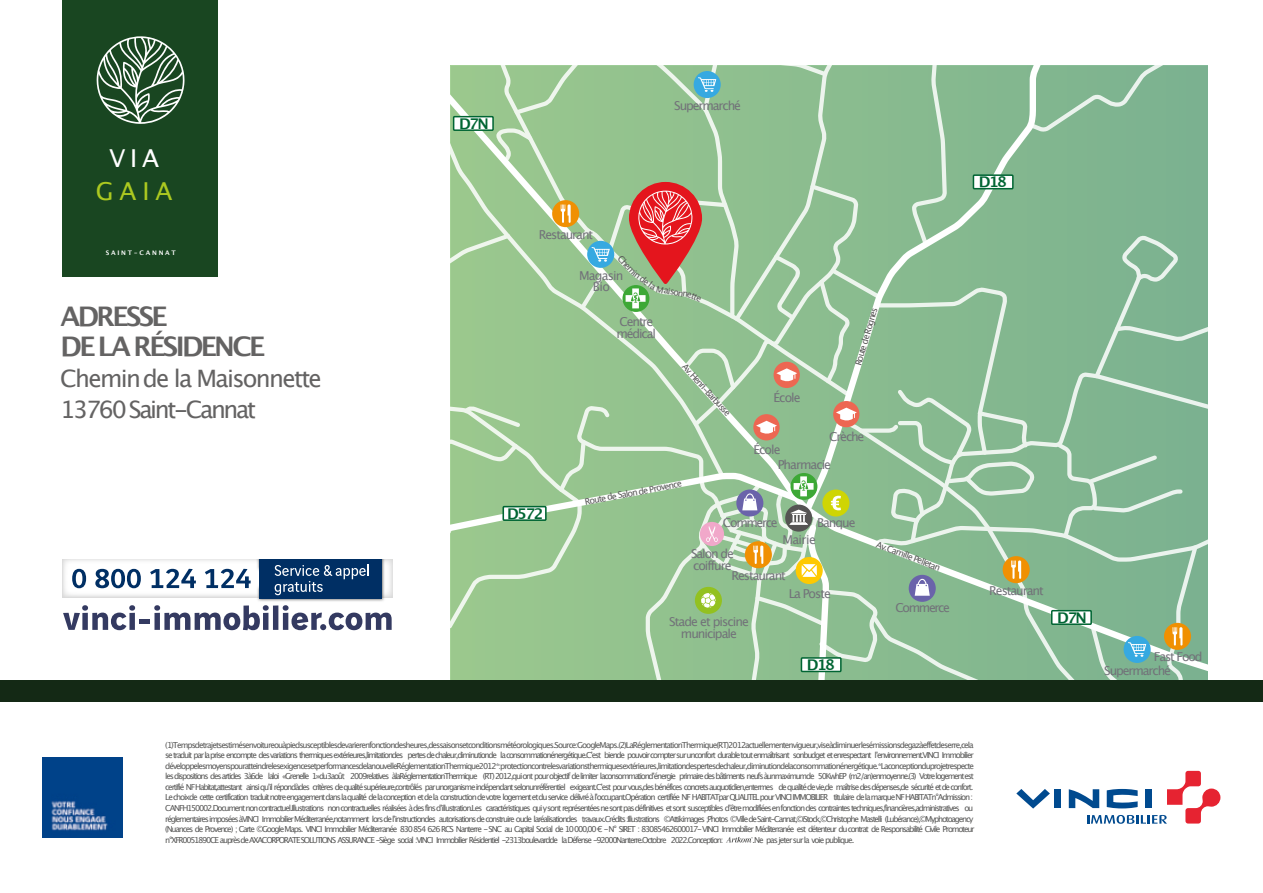
<style>
.page{position:relative;width:1263px;height:893px;background:#fff}
.page>*{position:absolute;margin:0;border:0;box-sizing:border-box;transform-origin:0 0}
.t1{font:700 27px/29.7px "Lucida Grande";letter-spacing:-.1em;color:#646363}
.t2{font:24.75px "Lucida Grande";color:#acc920}
.t3{font:24.75px "Lucida Grande";color:#fff}
.t4{font:24px/31.2px "Lucida Grande";letter-spacing:-.07em;color:#646363}
.t5{font:700 14.7px "Lucida Grande";letter-spacing:-.1em;color:#006533}
.t6{font:12.3px/11.9px "Lucida Grande";letter-spacing:-.085em;color:#727279}
.t7{font:12.3px "Lucida Grande";letter-spacing:-.105em;color:#727279}
.t8{font:12.3px/11.9px "Lucida Grande";letter-spacing:-.065em;color:#727279;text-align:center}
.t9{font:8.85px "Lucida Grande";color:#575756}
.t10{font:8.25px/10.5px "Lucida Grande";letter-spacing:-.15em;color:#575756}
.t11{font:8.25px "Lucida Grande";letter-spacing:-.13em;color:#575756}
.t12{font:700 6.3px "Lucida Grande";letter-spacing:.28em;color:#fff}
</style>
<div class="page">
<div style="left:0;top:680px;width:1263px;height:22px;background:#142915"></div>
<div style="left:1054px;top:789px;width:7px;height:19px;background:#004a8f"></div>
<svg style="left:1016px;top:789px;width:34px;height:20px"></svg>
<svg style="left:1069px;top:771px;width:151px;height:53px"></svg>
<img style="left:43px;top:757px;width:79px;height:80px">
<img style="left:256px;top:559px;width:130px;height:43px">
<svg style="left:63px;top:605px;width:72px;height:25px"></svg>
<div style="left:140px;top:619px;width:10px;height:5px;background:#343a61"></div>
<svg style="left:154px;top:605px;width:115px;height:25px"></svg>
<div style="left:273px;top:605px;width:5px;height:25px;background:#343a61"></div>
<svg style="left:283px;top:605px;width:109px;height:25px"></svg>
<div style="left:259px;top:559px;width:123px;height:40px;background:#002f64"></div>
<svg style="left:274px;top:564px;width:95px;height:32px"></svg>
<svg style="left:72px;top:568px;width:14px;height:21px"></svg>
<svg style="left:95px;top:568px;width:46px;height:21px"></svg>
<svg style="left:150px;top:568px;width:46px;height:21px"></svg>
<svg style="left:205px;top:568px;width:46px;height:21px"></svg>
<svg style="left:726px;top:837px;width:27px;height:5px"></svg>
<div style="left:62px;top:0;width:155px;height:276px;background:#194621"></div>
<svg style="left:96px;top:36px;width:89px;height:88px"></svg>
<svg style="left:451px;top:66px;width:757px;height:614px"></svg>
<h2 class="t3" style="left:109px;top:148px;width:52px">VIA</h2>
<h2 class="t2" style="left:96px;top:180px;width:78px">GAIA</h2>
<p class="t12" style="left:106px;top:250px;width:72px">SAINT-CANNAT</p>
<h1 class="t1" style="left:61px;top:304px;width:206px">ADRESSE<br>DE LA RÉSIDENCE</h1>
<h3 class="t4" style="left:60px;top:364px;width:263px">Cheminde la Maisonnette<br>13760 Saint-Cannat</h3>
<h3 class="t5" style="left:459px;top:117px;width:31px">D7N</h3>
<h3 class="t6" style="left:674px;top:100px;width:68px">Supermarché</h3>
<h3 class="t6" style="left:539px;top:229px;width:56px">Restaurant</h3>
<p class="t9" style="left:622px;top:255px;width:24px;rotate:47deg">Chem</p>
<p class="t9" style="left:636px;top:269px;width:24px;rotate:36deg">inde l</p>
<h3 class="t8" style="left:579px;top:270px;width:46px">Magasin<br>Bio</h3>
<h3 class="t6" style="left:616px;top:316px;width:41px">Centre médical</h3>
<p class="t9" style="left:674px;top:288px;width:20px;rotate:9deg">onne</p>
<p class="t9" style="left:686px;top:363px;width:68px;rotate:47deg">Av.Henri-Barbusse</p>
<p class="t9" style="left:584px;top:498px;width:100px;rotate:-11deg">Route de Salon de Provence</p>
<h3 class="t6" style="left:773px;top:392px;width:29px">École</h3>
<p class="t9" style="left:854px;top:364px;width:62px;rotate:-74deg">Route de Rognes</p>
<h3 class="t6" style="left:829px;top:432px;width:37px">Crèche</h3>
<h3 class="t6" style="left:778px;top:443px;width:55px;line-height:14.9px;text-indent:-24px">École<br>Pharmacie</h3>
<h3 class="t5" style="left:507px;top:507px;width:38px">D572</h3>
<h3 class="t7" style="left:723px;top:517px;width:56px">Commerce</h3>
<h3 class="t6" style="left:691px;top:549px;width:44px">Salon de coiffure</h3>
<h3 class="t6" style="left:731px;top:570px;width:56px">Restaurant</h3>
<h3 class="t6" style="left:817px;top:517px;width:40px">Banque</h3>
<h3 class="t6" style="left:782px;top:534px;width:35px">Mairie</h3>
<h3 class="t6" style="left:669px;top:616px;width:81px;text-align:center">Stade et piscine municipale</h3>
<h3 class="t6" style="left:789px;top:588px;width:44px">La Poste</h3>
<h3 class="t5" style="left:807px;top:658px;width:30px">D18</h3>
<p class="t9" style="left:878px;top:540px;width:69px;rotate:21deg">Av.Camille Pelletan</p>
<h3 class="t7" style="left:895px;top:602px;width:56px">Commerce</h3>
<h3 class="t5" style="left:979px;top:176px;width:30px">D18</h3>
<h3 class="t6" style="left:989px;top:585px;width:56px">Restaurant</h3>
<h3 class="t5" style="left:1057px;top:611px;width:31px">D7N</h3>
<h3 class="t6" style="left:1154px;top:652px;width:50px">Fast Food</h3>
<h3 class="t6" style="left:1104px;top:665px;width:68px">Supermarché</h3>
<p class="t10" style="left:165px;top:740px;width:811px">(1)Tempsdetrajetsestimésenvoitureouàpiedsusceptiblesdevarierenfonctiondesheures,dessaisonsetconditionsmétéorologiques.Source:GoogleMaps.(2)LaRéglementationThermique(RT)2012actuellementenvigueur,viseàdiminuerlesémissionsdegazàeffetdeserre,cela se traduit par la prise encompte des variations thermiques extérieures,limitationdes pertes de chaleur,diminutionde la consommationénergétique.Cʼest biende pouvoir compter sur unconfort durable tout enmaîtrisant sonbudget et enrespectant lʼenvironnement.VINCI Immobilier développelesmoyenspouratteindrelesexigencesetperformancesdelanouvelleRéglementationThermique2012*:protectioncontrelesvariationsthermiquesextérieures,limitationdespertesdechaleur,diminutiondelaconsommationénergétique.*Laconceptionduprojetrespecte les dispositions des articles 3à6de laloi «Grenelle 1»du3août 2009relatives àlaRéglementationThermique (RT) 2012,qui ont pour objectif de limiter laconsommationdʼénergie primaire des bâtiments neufs àunmaximumde 50KwhEP (m2/an)enmoyenne.(3) Votre logement est certifié NF Habitat,attestant ainsi quʼil répondàdes critères de qualité supérieure,contrôlés par unorganisme indépendant selonunréférentiel exigeant.Cʼest pour vous,des bénéfices concrets auquotidien,entermes de qualité de vie,de maîtrise des dépenses,de sécurité et de confort.<br>Le choixde cette certification traduit notre engagement dans la qualité de la conception et de la construction de votre logement et du service délivré à lʼoccupant.Opération certifiée NF HABITATpar QUALITEL pour VINCI IMMOBILIER titulaire de la marque NF HABITATn°Admission :<br>CANFH150002.Document non contractuel.Illustrations non contractuelles réalisées à des fins dʼillustration.Les caractéristiques qui y sont représentées ne sont pas définitives et sont susceptibles dʼêtre modifiées en fonction des contraintes techniques,financières,administratives ou réglementaires imposées àVINCI Immobilier Méditerranée,notamment lors de lʼinstructiondes autorisations de construire oude laréalisationdes travaux.Crédits :Illustrations ©Attikimages ;Photos ©Ville de Saint-Cannat,©iStock,©Christophe Mastelli (Lubérance),©Myphotoagency (Nuances de Provence) ; Carte ©Google Maps. VINCI Immobilier Méditerranée 830 854 626 RCS Nanterre - SNC au Capital Social de 10 000,00 € - N° SIRET : 83085462600017- VINCI Immobilier Méditerranée est détenteur du contrat de Responsabilité Civile Promoteur n°XFR0051890CE auprès de AXACORPORATE SOLUTIONS ASSURANCE -Siège social :VINCI Immobilier Résidentiel -2313boulevardde la Défense -92000Nanterre.Octobre 2022.Conception:</p>
<p class="t11" style="left:752px;top:836px;width:103px">.Ne pas jeter sur la voie publique.</p>
</div>
